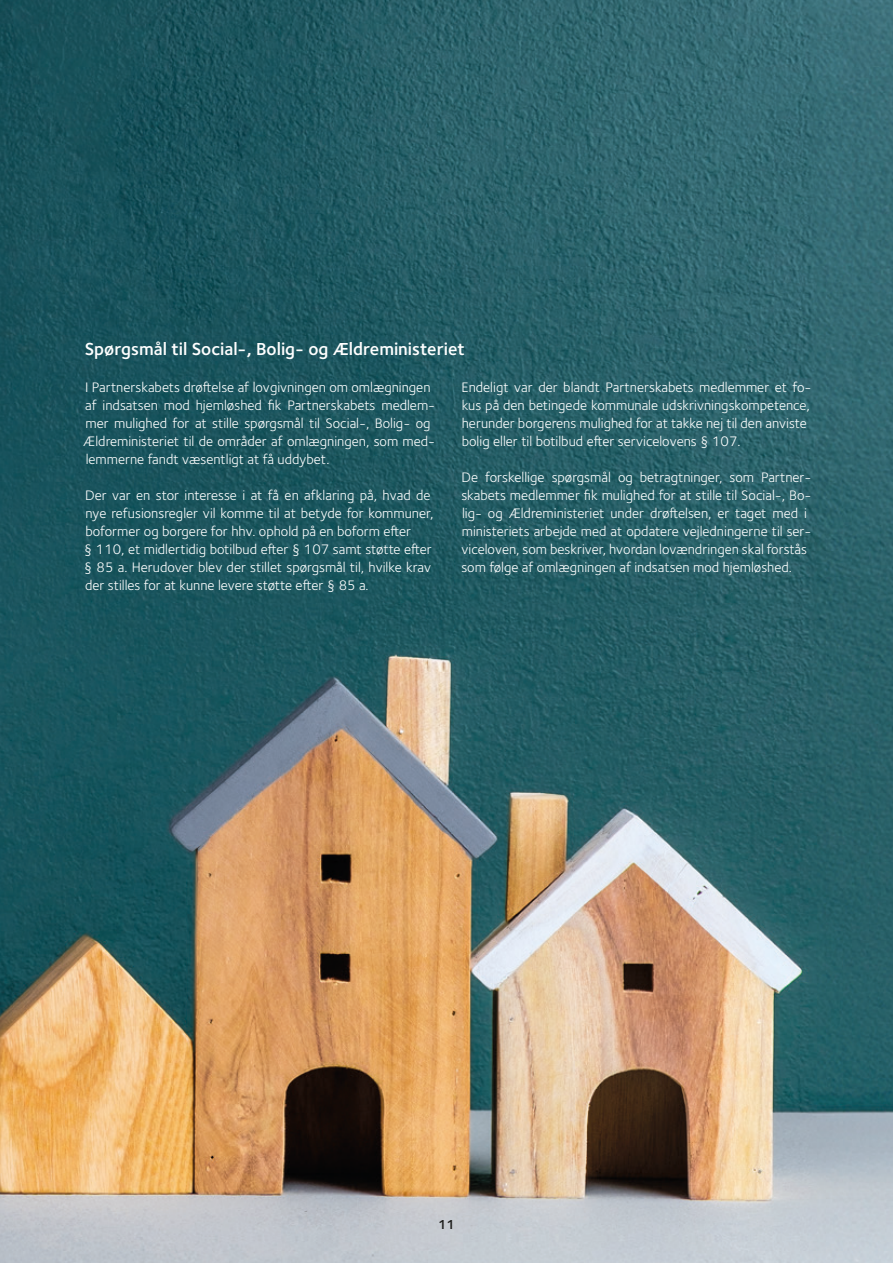
<style>
.page{position:relative;width:893px;height:1263px;background:#fff}
.page>*{position:absolute;margin:0;border:0;box-sizing:border-box;transform-origin:0 0}
.H3_hvid{font:600 18px "Foundry Sterling";color:#fff}
.txt{font:14.25px/18px "Foundry Sterling";color:#fff}
.t1{font:600 13.5px "Foundry Sterling";color:#1d1d1b}
</style>
<div class="page">
<img style="left:0;top:0;width:893px;height:1263px">
<h3 class="H3_hvid" style="left:85px;top:339px;width:382px">Spørgsmål til Social-, Bolig- og Ældreministeriet</h3>
<p class="txt" style="left:83px;top:378px;width:353px">I Partnerskabets drøftelse af lovgivningen om omlægningen af indsatsen mod hjemløshed fik Partnerskabets medlem&shy;mer mulighed for at stille spørgsmål til Social-, Bolig- og Ældreministeriet til de områder af omlægningen, som med&shy;lemmerne fandt væsentligt at få uddybet.</p>
<p class="txt" style="left:84px;top:486px;width:351px">Der var en stor interesse i at få en afklaring på, hvad de nye refusionsregler vil komme til at betyde for kommuner, boformer og borgere for hhv. ophold på en boform efter<br>§ 110, et midlertidig botilbud efter § 107 samt støtte efter § 85 a. Herudover blev der stillet spørgsmål til, hvilke krav der stilles for at kunne levere støtte efter § 85 a.</p>
<p class="txt" style="left:462px;top:378px;width:351px">Endeligt var der blandt Partnerskabets medlemmer et fo&shy;kus på den betingede kommunale udskrivningskompetence, herunder borgerens mulighed for at takke nej til den anviste bolig eller til botilbud efter servicelovens § 107.</p>
<p class="txt" style="left:461px;top:468px;width:352px">De forskellige spørgsmål og betragtninger, som Partner&shy;skabets medlemmer fik mulighed for at stille til Social-, Bo&shy;lig- og Ældreministeriet under drøftelsen, er taget med i ministeriets arbejde med at opdatere vejledningerne til ser&shy;viceloven, som beskriver, hvordan lovændringen skal forstås som følge af omlægningen af indsatsen mod hjemløshed.</p>
<p class="t1" style="left:438px;top:1216px;width:18px">11</p>
</div>
